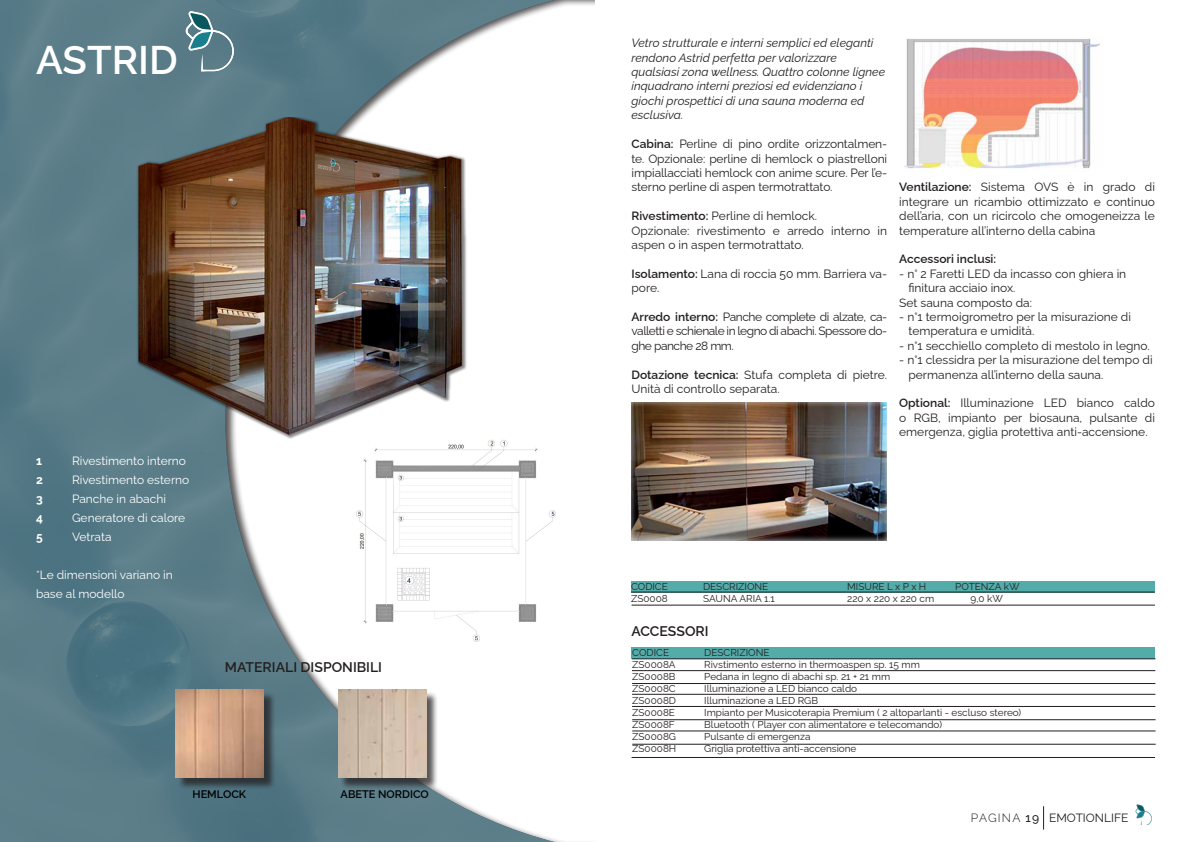
<style>
.page{position:relative;width:1191px;height:842px;background:#fff}
.page>*{position:absolute;margin:0;border:0;box-sizing:border-box;transform-origin:0 0}
.t1{font:600 40px "Raleway";color:#fff}
.t2{font:600 14px "Raleway";color:#231f20}
.t3{font:12px/14.4px "Raleway";color:#231f20;text-align:justify}
.t4{font:italic 12px/14.4px "Raleway";color:#231f20}
.t5{font:12px/19px "Raleway";color:#fff}
.t6{font:600 12px "Raleway";color:#231f20}
.t7{font:700 12px "Raleway";color:#fff}
.t8{font:600 11px "Raleway";color:#000}
.t9{font:10px "Raleway";color:#231f20}
.s1{font-weight:600}
.s2{font-weight:300}
.s3{font-weight:500}
</style>
<div class="page">
<img style="left:1135px;top:804px;width:17px;height:21px">
<img style="left:0;top:0;width:224px;height:842px">
<div style="left:224px;top:0;width:883px;height:842px;background:#231f20;opacity:.75"></div>
<div style="left:595px;top:0;width:596px;height:799px;background:#fff"></div>
<div style="left:630px;top:401px;width:258px;height:140px;background:#fff;opacity:.75"></div>
<img style="left:128px;top:117px;width:339px;height:326px">
<div style="left:631px;top:581px;width:523px;height:12px;background:#53acaa"></div>
<hr style="left:631px;top:592px;width:523px;height:1px;background:#231f20">
<div style="left:631px;top:647px;width:524px;height:11px;background:#53acaa"></div>
<hr style="left:632px;top:658px;width:523px;height:1px;background:#231f20">
<hr style="left:632px;top:670px;width:523px;height:1px;background:#231f20">
<hr style="left:632px;top:683px;width:523px;height:1px;background:#231f20">
<hr style="left:632px;top:694px;width:523px;height:1px;background:#231f20">
<hr style="left:632px;top:706px;width:523px;height:1px;background:#231f20">
<hr style="left:631px;top:605px;width:524px;height:1px;background:#231f20">
<hr style="left:632px;top:719px;width:523px;height:1px;background:#231f20">
<img style="left:343px;top:440px;width:216px;height:214px">
<img style="left:904px;top:39px;width:196px;height:129px">
<hr style="left:632px;top:731px;width:523px;height:1px;background:#231f20">
<hr style="left:632px;top:744px;width:523px;height:1px;background:#231f20">
<hr style="left:631px;top:757px;width:524px;height:1px;background:#231f20">
<div style="left:340px;top:691px;width:98px;height:99px;background:#231f20;opacity:.75"></div>
<img style="left:338px;top:690px;width:88px;height:88px">
<div style="left:177px;top:691px;width:98px;height:99px;background:#231f20;opacity:.75"></div>
<img style="left:175px;top:690px;width:88px;height:88px">
<svg style="left:184px;top:11px;width:53px;height:60px;background:#658a94"></svg>
<div style="left:596px;top:768px;width:291px;height:74px;background:#fff"></div>
<p class="t1" style="left:36px;top:28px;width:143px">ASTRID</p>
<p class="t4" style="left:631px;top:35px;width:255px">Vetro strutturale e interni semplici ed eleganti rendono Astrid perfetta per valorizzare qualsiasi zona wellness. Quattro colonne lignee inquadrano interni preziosi ed evidenziano i giochi prospettici di una sauna moderna ed esclusiva.</p>
<p class="t3" style="left:631px;top:135px;width:257px"><span class="s1">Cabina:</span> Perline di pino ordite orizzontalmen&shy;te. Opzionale: perline di hemlock o piastrelloni impiallacciati hemlock con anime scure. Per l’e&shy;sterno perline di aspen termotrattato.</p>
<p class="t3" style="left:631px;top:207px;width:187px"><span class="s1">Rivestimento:</span> Perline di hemlock.</p>
<p class="t3" style="left:631px;top:222px;width:257px">Opzionale: rivestimento e arredo interno in aspen o in aspen termotrattato.</p>
<p class="t3" style="left:631px;top:265px;width:257px"><span class="s1">Isolamento:</span> Lana di roccia 50 mm. Barriera va&shy;pore.</p>
<p class="t3" style="left:631px;top:308px;width:257px"><span class="s1">Arredo interno:</span> Panche complete di alzate, ca&shy;valletti e schienale in legno di abachi. Spessore do&shy;ghe panche 28 mm.</p>
<p class="t3" style="left:631px;top:366px;width:257px"><span class="s1">Dotazione tecnica:</span> Stufa completa di pietre.<br>Unità di controllo separata.</p>
<p class="t3" style="left:899px;top:179px;width:257px"><span class="s1">Ventilazione:</span> Sistema OVS è in grado di integrare un ricambio ottimizzato e continuo dell’aria, con un ricircolo che omogeneizza le temperature all’interno della cabina</p>
<p class="t6" style="left:899px;top:249px;width:98px">Accessori inclusi:</p>
<p class="t3" style="left:899px;top:265px;width:228px">- n° 2 Faretti LED da incasso con ghiera in</p>
<p class="t3" style="left:908px;top:279px;width:109px">finitura acciaio inox.</p>
<p class="t3" style="left:899px;top:294px;width:134px">Set sauna composto da:</p>
<p class="t3" style="left:899px;top:308px;width:233px">- n°1 termoigrometro per la misurazione di</p>
<p class="t3" style="left:908px;top:323px;width:127px">temperatura e umidità.</p>
<p class="t3" style="left:899px;top:337px;width:252px">- n°1 secchiello completo di mestolo in legno.</p>
<p class="t3" style="left:899px;top:351px;width:255px">- n°1 clessidra per la misurazione del tempo di</p>
<p class="t3" style="left:908px;top:366px;width:196px">permanenza all’interno della sauna.</p>
<p class="t3" style="left:899px;top:395px;width:257px"><span class="s1">Optional:</span> Illuminazione LED bianco caldo o RGB, impianto per biosauna, pulsante di emergenza, giglia protettiva anti-accensione.</p>
<p class="t7" style="left:36px;top:451px;width:7px">1</p>
<p class="t5" style="left:72px;top:450px;width:116px">Rivestimento interno</p>
<p class="t7" style="left:36px;top:470px;width:8px">2</p>
<p class="t5" style="left:72px;top:469px;width:119px">Rivestimento esterno</p>
<p class="t7" style="left:36px;top:489px;width:8px">3</p>
<p class="t5" style="left:72px;top:488px;width:95px">Panche in abachi</p>
<p class="t7" style="left:36px;top:508px;width:8px">4</p>
<p class="t5" style="left:72px;top:507px;width:115px">Generatore di calore</p>
<p class="t7" style="left:36px;top:527px;width:8px">5</p>
<p class="t5" style="left:72px;top:526px;width:41px">Vetrata</p>
<p class="t5" style="left:36px;top:564px;width:138px">*Le dimensioni variano in base al modello</p>
<p class="t2" style="left:225px;top:655px;width:159px">MATERIALI DISPONIBILI</p>
<p class="t8" style="left:192px;top:785px;width:55px">HEMLOCK</p>
<p class="t8" style="left:340px;top:786px;width:90px">ABETE NORDICO</p>
<p class="t9" style="left:631px;top:578px;width:38px">CODICE</p>
<p class="t9" style="left:703px;top:578px;width:67px">DESCRIZIONE</p>
<p class="t9" style="left:847px;top:578px;width:81px">MISURE L x P x H</p>
<p class="t9" style="left:955px;top:578px;width:66px">POTENZA kW</p>
<p class="t9" style="left:631px;top:590px;width:38px">ZS0008</p>
<p class="t9" style="left:703px;top:590px;width:73px">SAUNA ARIA 1.1</p>
<p class="t9" style="left:847px;top:590px;width:89px">220 x 220 x 220 cm</p>
<p class="t9" style="left:970px;top:590px;width:34px">9,0 kW</p>
<p class="t2" style="left:631px;top:619px;width:79px">ACCESSORI</p>
<p class="t9" style="left:632px;top:644px;width:38px">CODICE</p>
<p class="t9" style="left:704px;top:644px;width:67px">DESCRIZIONE</p>
<p class="t9" style="left:632px;top:656px;width:45px">ZS0008A</p>
<p class="t9" style="left:704px;top:656px;width:217px">Rivstimento esterno in thermoaspen sp. 15 mm</p>
<p class="t9" style="left:632px;top:668px;width:45px">ZS0008B</p>
<p class="t9" style="left:704px;top:668px;width:187px">Pedana in legno di abachi sp. 21 + 21 mm</p>
<p class="t9" style="left:632px;top:680px;width:45px">ZS0008C</p>
<p class="t9" style="left:704px;top:680px;width:154px">Illuminazione a LED bianco caldo</p>
<p class="t9" style="left:632px;top:692px;width:45px">ZS0008D</p>
<p class="t9" style="left:704px;top:692px;width:115px">Illuminazione a LED RGB</p>
<p class="t9" style="left:632px;top:704px;width:44px">ZS0008E</p>
<p class="t9" style="left:704px;top:704px;width:318px">Impianto per Musicoterapia Premium ( 2 altoparlanti - escluso stereo)</p>
<p class="t9" style="left:632px;top:716px;width:44px">ZS0008F</p>
<p class="t9" style="left:704px;top:716px;width:239px">Bluetooth ( Player con alimentatore e telecomando)</p>
<p class="t9" style="left:632px;top:728px;width:45px">ZS0008G</p>
<p class="t9" style="left:704px;top:728px;width:108px">Pulsante di emergenza</p>
<p class="t9" style="left:632px;top:740px;width:46px">ZS0008H</p>
<p class="t9" style="left:704px;top:740px;width:154px">Griglia protettiva anti-accensione</p>
<p class="t3" style="left:971px;top:809px;width:159px"><span class="s2">PAGINA</span> <span class="s3">19</span> EMOTIONLIFE</p>
</div>
